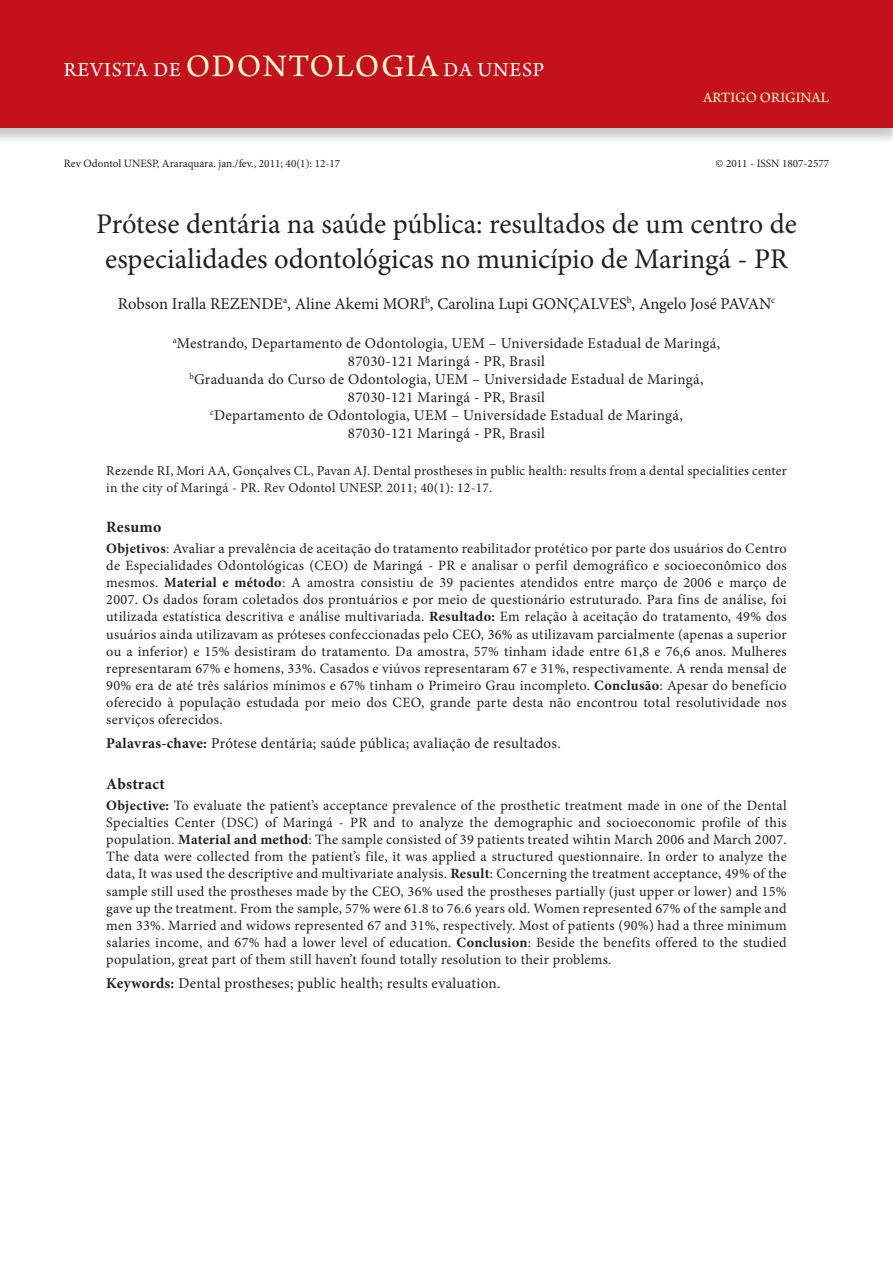
<style>
.page{position:relative;width:893px;height:1263px;background:#fff}
.page>*{position:absolute;margin:0;border:0;box-sizing:border-box;transform-origin:0 0}
.t1{font:28.5px/34.2px "Minion Pro";color:#231f20;text-align:center}
.t2{font:21px "Arno Pro";letter-spacing:.04em;color:#fff}
.t3{font:16.5px "Minion Pro";color:#231f20}
.t4{font:700 15.75px "Minion Pro";letter-spacing:.02em;color:#231f20}
.t5{font:15px/18px "Minion Pro";letter-spacing:.02em;color:#231f20;text-align:center}
.t6{font:15px "Arno Pro";color:#fffbd6}
.t7{font:14.25px/17.1px "Minion Pro";letter-spacing:.02em;color:#231f20;text-align:justify}
.t8{font:13.5px/16.2px "Minion Pro";letter-spacing:.02em;color:#231f20}
.t9{font:11.25px "Minion Pro";color:#231f20}
.s1{font-size:33px;color:#fffbd6}
.s2{font-weight:700}
</style>
<div class="page">
<div style="left:0;top:0;width:893px;height:128px;background:#c4121a"></div>
<h2 class="t2" style="left:64px;top:58px;width:482px">REVISTA DE <span class="s1">ODONTOLOGIA</span> DA UNESP</h2>
<p class="t6" style="left:703px;top:89px;width:128px">ARTIGO ORIGINAL</p>
<p class="t9" style="left:64px;top:156px;width:278px">Rev Odontol UNESP, Araraquara. jan./fev., 2011; 40(1): 12-17</p>
<p class="t9" style="left:715px;top:156px;width:115px">© 2011 - ISSN 1807-2577</p>
<h1 class="t1" style="left:96px;top:207px;width:702px">Prótese dentária na saúde pública: resultados de um centro de especialidades odontológicas no município de Maringá - PR</h1>
<p class="t3" style="left:118px;top:292px;width:659px">Robson Iralla REZENDE<sup>a</sup>, Aline Akemi MORI<sup>b</sup>, Carolina Lupi GONÇALVES<sup>b</sup>, Angelo José PAVAN<sup>c</sup></p>
<p class="t5" style="left:173px;top:334px;width:549px"><sup>a</sup>Mestrando, Departamento de Odontologia, UEM – Universidade Estadual de Maringá, 87030-121 Maringá - PR, Brasil<br><sup>b</sup>Graduanda do Curso de Odontologia, UEM – Universidade Estadual de Maringá, 87030-121 Maringá - PR, Brasil<br><sup>c</sup>Departamento de Odontologia, UEM – Universidade Estadual de Maringá,<br>87030-121 Maringá - PR, Brasil</p>
<p class="t8" style="left:106px;top:463px;width:682px">Rezende RI, Mori AA, Gonçalves CL, Pavan AJ. Dental prostheses in public health: results from a dental specialities center in the city of Maringá - PR. Rev Odontol UNESP. 2011; 40(1): 12-17.</p>
<p class="t4" style="left:106px;top:516px;width:56px">Resumo</p>
<p class="t7" style="left:106px;top:540px;width:682px"><span class="s2">Objetivos</span>: Avaliar a prevalência de aceitação do tratamento reabilitador protético por parte dos usuários do Centro de Especialidades Odontológicas (CEO) de Maringá - PR e analisar o perfil demográfico e socioeconômico dos mesmos. <span class="s2">Material e método</span>: A amostra consistiu de 39 pacientes atendidos entre março de 2006 e março de 2007. Os dados foram coletados dos prontuários e por meio de questionário estruturado. Para fins de análise, foi utilizada estatística descritiva e análise multivariada. <span class="s2">Resultado:</span> Em relação à aceitação do tratamento, 49% dos usuários ainda utilizavam as próteses confeccionadas pelo CEO, 36% as utilizavam parcialmente (apenas a superior ou a inferior) e 15% desistiram do tratamento. Da amostra, 57% tinham idade entre 61,8 e 76,6 anos. Mulheres representaram 67% e homens, 33%. Casados e viúvos representaram 67 e 31%, respectivamente. A renda mensal de 90% era de até três salários mínimos e 67% tinham o Primeiro Grau incompleto. <span class="s2">Conclusão</span>: Apesar do benefício oferecido à população estudada por meio dos CEO, grande parte desta não encontrou total resolutividade nos serviços oferecidos.</p>
<p class="t5" style="left:106px;top:735px;width:456px"><span class="s2">Palavras-chave:</span> Prótese dentária; saúde pública; avaliação de resultados.</p>
<p class="t4" style="left:106px;top:772px;width:60px">Abstract</p>
<p class="t7" style="left:106px;top:797px;width:682px"><span class="s2">Objective:</span> To evaluate the patient’s acceptance prevalence of the prosthetic treatment made in one of the Dental Specialties Center (DSC) of Maringá - PR and to analyze the demographic and socioeconomic profile of this population. <span class="s2">Material and method</span>: The sample consisted of 39 patients treated wihtin March 2006 and March 2007.<br>The data were collected from the patient’s file, it was applied a structured questionnaire. In order to analyze the data, It was used the descriptive and multivariate analysis. <span class="s2">Result</span>: Concerning the treatment acceptance, 49% of the sample still used the prostheses made by the CEO, 36% used the prostheses partially (just upper or lower) and 15% gave up the treatment. From the sample, 57% were 61.8 to 76.6 years old. Women represented 67% of the sample and men 33%. Married and widows represented 67 and 31%, respectively. Most of patients (90%) had a three minimum salaries income, and 67% had a lower level of education. <span class="s2">Conclusion</span>: Beside the benefits offered to the studied population, great part of them still haven’t found totally resolution to their problems.</p>
<p class="t5" style="left:106px;top:974px;width:396px"><span class="s2">Keywords:</span> Dental prostheses; public health; results evaluation.</p>
</div>
